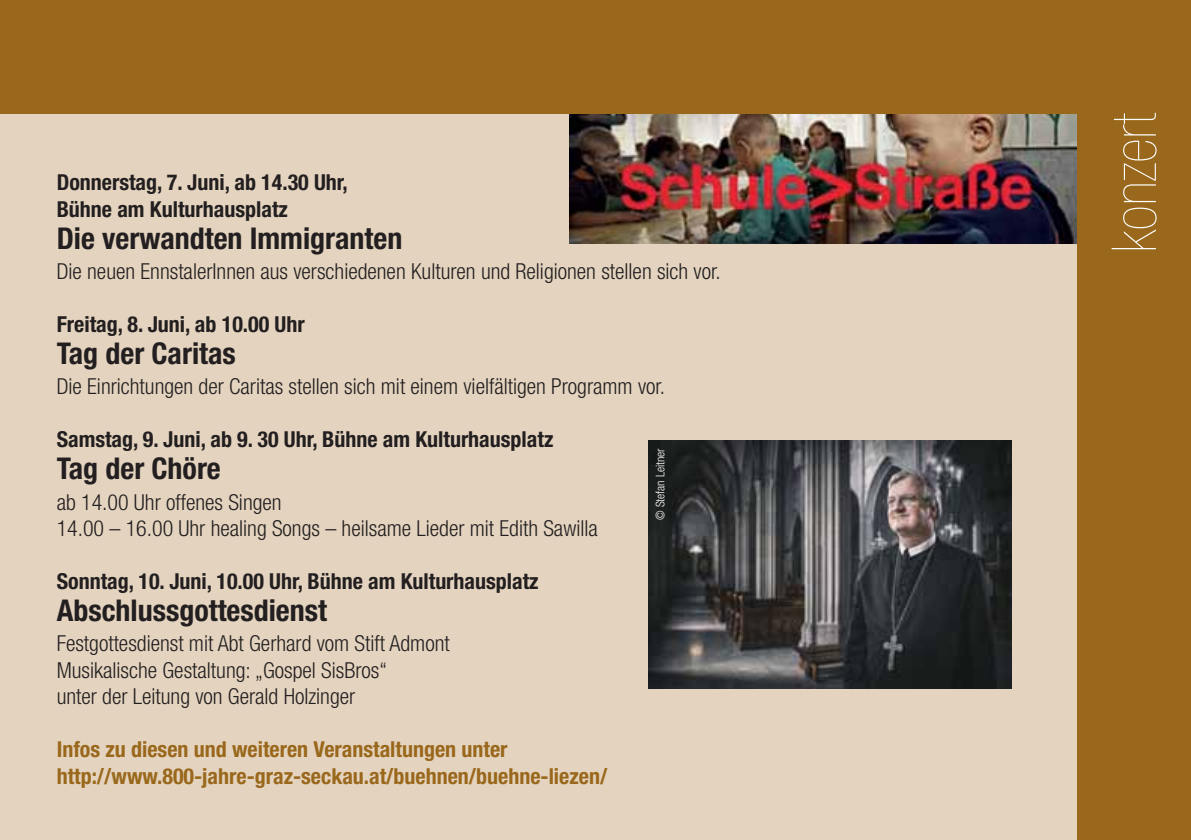
<style>
.page{position:relative;width:1191px;height:840px;background:#fff}
.page>*{position:absolute;margin:0;border:0;box-sizing:border-box;transform-origin:0 0}
.t1{font:900 condensed 62px "Helvetica Neue";color:#fff}
.t2{font:700 condensed 30px "Helvetica Neue";color:#231f20}
.t3{font:300 condensed 22px/26.4px "Helvetica Neue";color:#231f20}
.t4{font:700 condensed 22px/26.4px "Helvetica Neue";color:#231f20}
.t5{font:700 condensed 22px/26.4px "Helvetica Neue";color:#9a681c}
.t6{font:300 condensed 12px "Helvetica Neue";color:#fff}
</style>
<div class="page">
<div style="left:0;top:0;width:1191px;height:839px;background:#e4d4bf"></div>
<img style="left:569px;top:113px;width:508px;height:130px">
<div style="left:0;top:0;width:1191px;height:113px;background:#9a681c"></div>
<div style="left:1077px;top:0;width:114px;height:839px;background:#9a681c"></div>
<img style="left:648px;top:440px;width:363px;height:248px">
<p class="t4" style="left:57px;top:171px;width:293px">Donnerstag, 7. Juni, ab 14.30 Uhr,<br>Bühne am Kulturhausplatz</p>
<h2 class="t2" style="left:57px;top:227px;width:347px">Die verwandten Immigranten</h2>
<p class="t3" style="left:57px;top:260px;width:665px">Die neuen EnnstalerInnen aus verschiedenen Kulturen und Religionen stellen sich vor.</p>
<p class="t4" style="left:57px;top:312px;width:249px">Freitag, 8. Juni, ab 10.00 Uhr</p>
<h2 class="t2" style="left:57px;top:342px;width:181px">Tag der Caritas</h2>
<p class="t3" style="left:57px;top:375px;width:610px">Die Einrichtungen der Caritas stellen sich mit einem vielfältigen Programm vor.</p>
<p class="t4" style="left:57px;top:428px;width:498px">Samstag, 9. Juni, ab 9. 30 Uhr, Bühne am Kulturhausplatz</p>
<h2 class="t2" style="left:57px;top:457px;width:166px">Tag der Chöre</h2>
<p class="t3" style="left:57px;top:490px;width:542px">ab 14.00 Uhr offenes Singen<br>14.00 – 16.00 Uhr healing Songs – heilsame Lieder mit Edith Sawilla</p>
<p class="t4" style="left:57px;top:569px;width:483px">Sonntag, 10. Juni, 10.00 Uhr, Bühne am Kulturhausplatz</p>
<h2 class="t2" style="left:57px;top:599px;width:272px">Abschlussgottesdienst</h2>
<p class="t3" style="left:57px;top:632px;width:394px">Festgottesdienst mit Abt Gerhard vom Stift Admont<br>Musikalische Gestaltung: „Gospel SisBros“<br>unter der Leitung von Gerald Holzinger</p>
<p class="t5" style="left:57px;top:737px;width:552px">Infos zu diesen und weiteren Veranstaltungen unter http://www.800-jahre-graz-seckau.at/buehnen/buehne-liezen/</p>
<p class="t6" style="left:656px;top:519px;width:73px;rotate:-90deg">© Stefan Leitner</p>
<h1 class="t1" style="left:1111px;top:252px;width:141px;rotate:-90deg">konzert</h1>
</div>
